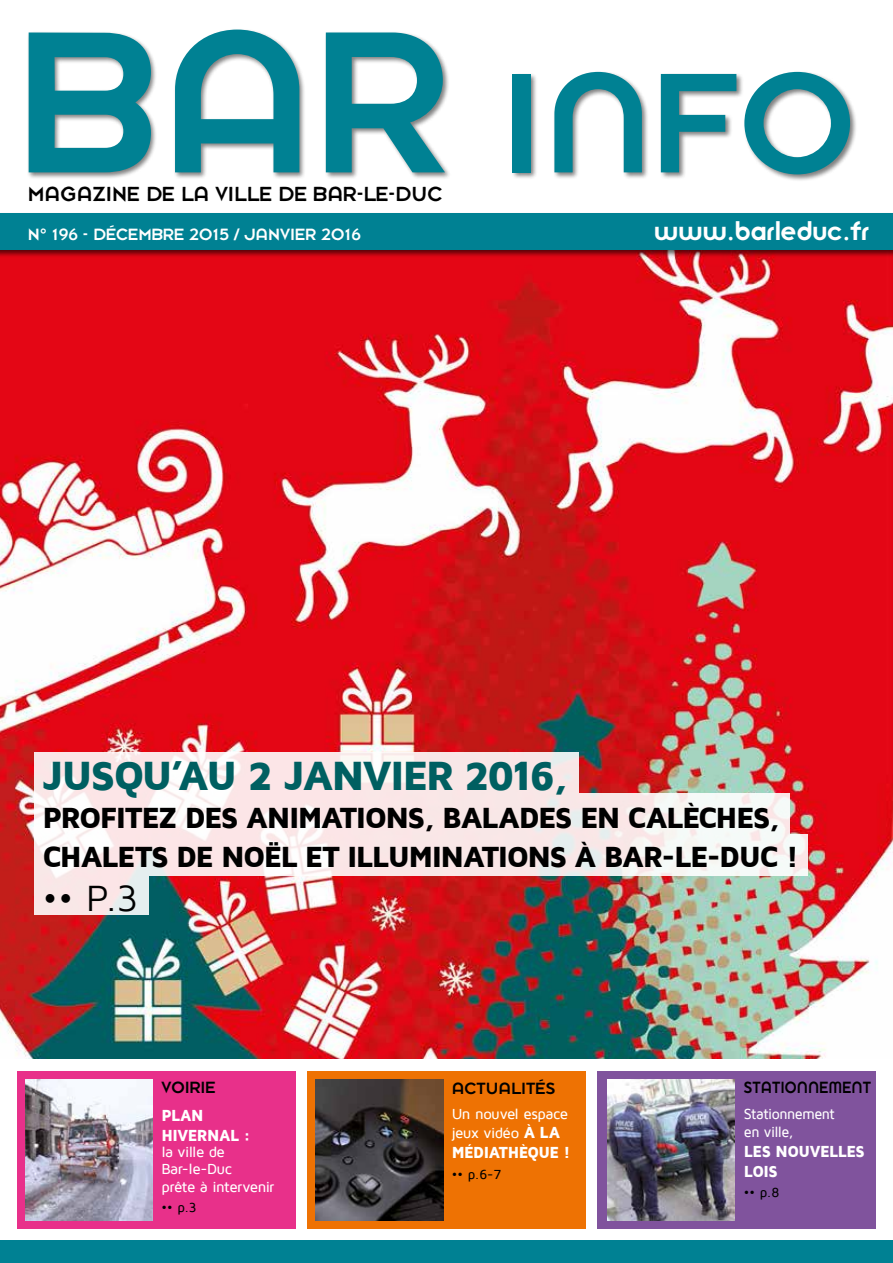
<style>
.page{position:relative;width:893px;height:1263px;background:#fff}
.page>*{position:absolute;margin:0;border:0;box-sizing:border-box;transform-origin:0 0}
.t1{font:222.75px "Dessau Pro Drei";color:#008193}
.t2{font:156.75px "Dessau Pro Drei";color:#008193}
.t3{font:900 42px "Maven Pro";letter-spacing:-.06em;color:#005f61}
.t4{font:37.5px "Maven Pro";color:#000}
.t5{font:900 30px/39.6px "Maven Pro";letter-spacing:-.055em;color:#000}
.t6{font:30px "Dessau Pro Drei";color:#fff}
.t7{font:22.5px "Dessau Pro Alt";color:#000}
.t8{font:18px "Dessau Pro Alt";color:#fff}
.t9{font:18px "Dessau Pro Drei";color:#000}
.t10{font:18px "Dessau Pro Drei";color:#000;scale:.89 1}
.t11{font:900 16.5px/19.8px "Maven Pro";letter-spacing:-.03em;color:#fff;scale:.95 1}
.t12{font:500 15px/19.8px "Maven Pro";letter-spacing:-.04em;color:#fff}
.t13{font:500 15px/18px "Maven Pro";letter-spacing:-.04em;color:#fff;scale:.95 1}
.t14{font:500 13.5px "Maven Pro";color:#000}
.s1{font-weight:900;font-size:16.5px}
</style>
<div class="page">
<img style="left:0;top:258px;width:893px;height:801px">
<div style="left:0;top:212px;width:893px;height:46px;background:#000;opacity:.6"></div>
<div style="left:0;top:214px;width:893px;height:36px;background:#008193"></div>
<div style="left:27px;top:28px;width:831px;height:154px;background:#000;opacity:.5"></div>
<div style="left:0;top:1239px;width:893px;height:24px;background:#008193"></div>
<div style="left:598px;top:1071px;width:278px;height:158px;background:#80539d"></div>
<img style="left:607px;top:1079px;width:128px;height:141px">
<div style="left:307px;top:1071px;width:279px;height:158px;background:#ee7203"></div>
<img style="left:316px;top:1079px;width:127px;height:141px">
<div style="left:17px;top:1071px;width:278px;height:158px;background:#e8308a"></div>
<img style="left:25px;top:1079px;width:128px;height:141px">
<svg style="left:34px;top:752px;width:544px;height:41px;fill:#fbe7e7"></svg>
<svg style="left:34px;top:793px;width:755px;height:41px;fill:#fae7e7"></svg>
<svg style="left:34px;top:834px;width:774px;height:41px;fill:#fae7e7"></svg>
<div style="left:34px;top:875px;width:114px;height:40px;background:linear-gradient(to right,#ffe5e5,#eaeced)"></div>
<h1 class="t1" style="left:18px;top:-15px;width:432px">BAR</h1>
<p class="t7" style="left:28px;top:182px;width:416px">MAGAZINE DE LA VILLE DE BAR-LE-DUC</p>
<p class="t8" style="left:28px;top:225px;width:335px">N° 196 - DÉCEMBRE 2015 / JANVIER 2016</p>
<h2 class="t2" style="left:500px;top:41px;width:357px">INFO</h2>
<p class="t6" style="left:654px;top:215px;width:217px">www.barleduc.fr</p>
<h3 class="t3" style="left:43px;top:753px;width:528px">JUSQU’AU 2 JANVIER 2016,</h3>
<p class="t5" style="left:43px;top:798px;width:758px">PROFITEZ DES ANIMATIONS, BALADES EN CALÈCHES,<br>CHALETS DE NOËL ET ILLUMINATIONS À BAR-LE-DUC !</p>
<p class="t4" style="left:43px;top:878px;width:97px">•• P.3</p>
<p class="t9" style="left:161px;top:1077px;width:56px">VOIRIE</p>
<p class="t11" style="left:161px;top:1105px;width:95px">PLAN<br>HIVERNAL :</p>
<p class="t12" style="left:161px;top:1144px;width:72px;line-height:16.5px">la ville de<br>Bar-le-Duc</p>
<p class="t12" style="left:161px;top:1177px;width:115px">prête à intervenir</p>
<p class="t14" style="left:161px;top:1200px;width:37px">•• p.3</p>
<p class="t9" style="left:452px;top:1078px;width:105px">ACTUALITÉS</p>
<p class="t12" style="left:452px;top:1104px;width:118px">Un nouvel espace jeux vidéo <span class="s1">À LA</span></p>
<p class="t11" style="left:452px;top:1143px;width:126px">MÉDIATHÈQUE !</p>
<p class="t14" style="left:452px;top:1167px;width:51px">•• p.6-7</p>
<p class="t10" style="left:744px;top:1077px;width:144px">STATIONNEMENT</p>
<p class="t13" style="left:744px;top:1105px;width:97px">Stationnement en ville,</p>
<p class="t11" style="left:744px;top:1141px;width:129px">LES NOUVELLES<br>LOIS</p>
<p class="t14" style="left:744px;top:1185px;width:37px">•• p.8</p>
</div>
